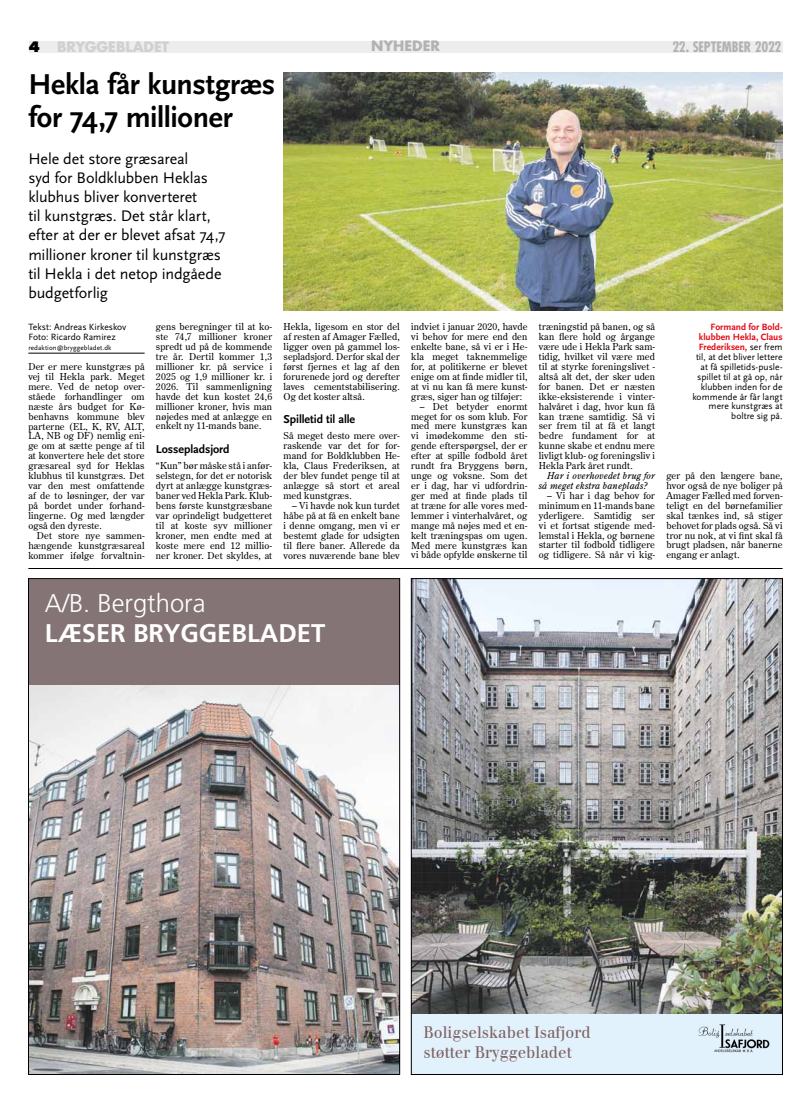
<style>
.page{position:relative;width:811px;height:1120px;background:#fff}
.page>*{position:absolute;margin:0;border:0;box-sizing:border-box;transform-origin:0 0}
.t1{font:700 30px/33px "Scala Sans";letter-spacing:-.015em;color:#000}
.t2{font:700 25.6px "Frutiger";color:#fff}
.t3{font:300 25.6px "Frutiger";color:#fff}
.t4{font:16.3px/19.5px "Walbaum S Si";color:#806263;scale:.95 1}
.t5{font:16px/19.2px "Scala Sans";letter-spacing:-.005em;color:#000}
.t6{font:700 condensed 14px "Futura";letter-spacing:-.01em;color:#b3b2b2}
.t7{font:700 14px "Futura";letter-spacing:-.005em;color:#d0d0d0}
.t8{font:700 14px "Futura";color:#b3b2b2}
.t9{font:700 12px "Scala Sans";letter-spacing:-.01em;color:#000}
.t10{font:9.5px/9.9px "Century Old Style Std";letter-spacing:.01em;color:#000;text-align:justify}
.t11{font:9.5px/9.9px "Scala Sans";color:#000}
.t12{font:italic 9.5px/9.9px "Century Old Style Std";letter-spacing:.01em;color:#000}
.t13{font:7px "Scala Sans";letter-spacing:.015em;color:#000}
.s1{font-weight:800;color:#000}
.s2{font-weight:700;color:#e30a14}
</style>
<div class="page">
<div style="left:29px;top:41px;width:753px;height:11px;background:#ededed"></div>
<hr style="left:28px;top:568px;width:754px;height:1px;background:#000">
<div style="left:28px;top:578px;width:372px;height:496px;background:#857475"></div>
<img style="left:30px;top:686px;width:368px;height:386px">
<div style="left:411px;top:578px;width:371px;height:496px;background:#e2f2fd"></div>
<img style="left:413px;top:580px;width:367px;height:433px">
<img style="left:698px;top:1024px;width:72px;height:29px">
<img style="left:283px;top:72px;width:499px;height:238px">
<hr style="left:28px;top:353px;width:117px;height:1px;background:#000">
<h3 class="t7" style="left:28px;top:38px;width:142px"><span class="s1">4</span> BRYGGEBLADET</h3>
<h3 class="t8" style="left:371px;top:36px;width:23px">NYHEDER</h3>
<h3 class="t6" style="left:672px;top:38px;width:111px">22. SEPTEMBER 2022</h3>
<h1 class="t1" style="left:28px;top:69px;width:248px">Hekla får kunstgræs for 74,7 millioner</h1>
<h3 class="t5" style="left:28px;top:149px;width:199px">Hele det store græsareal<br>syd for Boldklubben Heklas klubhus bliver konverteret<br>til kunstgræs. Det står klart, efter at der er blevet afsat 74,7 millioner kroner til kunstgræs til Hekla i det netop indgåede budgetforlig</h3>
<p class="t11" style="left:28px;top:322px;width:100px">Tekst: Andreas Kirkeskov<br>Foto: Ricardo Ramirez</p>
<p class="t13" style="left:28px;top:344px;width:85px">redaktion@bryggebladet.dk</p>
<p class="t10" style="left:28px;top:361px;width:118px">Der er mere kunstgræs på vej til Hekla park. Meget mere. Ved de netop over&shy;ståede forhandlinger om næste års budget for Kø&shy;benhavns kommune blev parterne (EL, K, RV, ALT, LA, NB og DF) nemlig eni&shy;ge om at sætte penge af til at konvertere hele det store græsareal syd for Heklas klubhus til kunstgræs. Det var den mest omfattende af de to løsninger, der var på bordet under forhand&shy;lingerne. Og med længder også den dyreste.</p>
<p class="t10" style="left:28px;top:530px;width:118px;text-indent:9px">Det store nye sammen&shy;hængende kunstgræsareal kommer ifølge forvaltnin-</p>
<p class="t10" style="left:156px;top:322px;width:118px">gens beregninger til at ko&shy;ste 74,7 millioner kroner spredt ud på de kommende tre år. Dertil kommer 1,3 millioner kr. på service i 2025 og 1,9 millioner kr. i 2026. Til sammenligning havde det kun kostet 24,6 millioner kroner, hvis man nøjedes med at anlægge en enkelt ny 11-mands bane.</p>
<p class="t9" style="left:156px;top:442px;width:75px">Lossepladsjord</p>
<p class="t10" style="left:156px;top:461px;width:118px">“Kun” bør måske stå i anfør&shy;selstegn, for det er notorisk dyrt at anlægge kunstgræs&shy;baner ved Hekla Park. Klub&shy;bens første kunstgræsbane var oprindeligt budgetteret til at koste syv millioner kroner, men endte med at koste mere end 12 millio&shy;ner kroner. Det skyldes, at</p>
<p class="t10" style="left:283px;top:322px;width:118px">Hekla, ligesom en stor del af resten af Amager Fælled, ligger oven på gammel los&shy;sepladsjord. Derfor skal der først fjernes et lag af den forurenede jord og derefter laves cementstabilisering.<br>Og det koster altså.</p>
<p class="t9" style="left:283px;top:413px;width:73px">Spilletid til alle</p>
<p class="t10" style="left:283px;top:431px;width:118px">Så meget desto mere over&shy;raskende var det for for&shy;mand for Boldklubben He&shy;kla, Claus Frederiksen, at der blev fundet penge til at anlægge så stort et areal med kunstgræs.</p>
<p class="t10" style="left:283px;top:500px;width:118px;text-indent:9px">– Vi havde nok kun turdet håbe på at få en enkelt bane i denne omgang, men vi er bestemt glade for udsigten til flere baner. Allerede da vores nuværende bane blev</p>
<p class="t10" style="left:411px;top:322px;width:118px">indviet i januar 2020, havde vi behov for mere end den enkelte bane, så vi er i He&shy;kla meget taknemmelige for, at politikerne er blevet enige om at finde midler til, at vi nu kan få mere kunst&shy;græs, siger han og tilføjer:</p>
<p class="t10" style="left:411px;top:401px;width:118px;text-indent:9px">– Det betyder enormt meget for os som klub. For med mere kunstgræs kan vi imødekomme den sti&shy;gende efterspørgsel, der er efter at spille fodbold året rundt fra Bryggens børn, unge og voksne. Som det er i dag, har vi udfordrin&shy;ger med at finde plads til at træne for alle vores med&shy;lemmer i vinterhalvåret, og mange må nøjes med et en&shy;kelt træningspas om ugen.<br>Med mere kunstgræs kan vi både opfylde ønskerne til</p>
<p class="t10" style="left:539px;top:322px;width:118px">træningstid på banen, og så kan flere hold og årgange være ude i Hekla Park sam&shy;tidig, hvilket vil være med til at styrke foreningslivet - altså alt det, der sker uden for banen. Det er næsten ikke-eksisterende i vinter&shy;halvåret i dag, hvor kun få kan træne samtidig. Så vi ser frem til at få et langt bedre fundament for at kunne skabe et endnu mere livligt klub- og foreningsliv i Hekla Park året rundt.</p>
<p class="t12" style="left:539px;top:470px;width:118px;text-indent:9px">Har i overhovedet brug for så meget ekstra baneplads?</p>
<p class="t10" style="left:539px;top:490px;width:118px;text-indent:9px">– Vi har i dag behov for minimum en 11-mands bane yderligere. Samtidig ser vi et fortsat stigende med&shy;lemstal i Hekla, og børnene starter til fodbold tidligere og tidligere. Så når vi kig-</p>
<p class="t11" style="left:692px;top:322px;width:92px;text-align:right"><span class="s2">Formand for Bold&shy;klubben Hekla, Claus<br>Frederiksen,</span> ser frem til, at det bliver lettere at få spilletids-pusle&shy;spillet til at gå op, når klubben inden for de kommende år får langt mere kunstgræs at boltre sig på.</p>
<p class="t10" style="left:666px;top:470px;width:118px">ger på den længere bane, hvor også de nye boliger på Amager Fælled med forven&shy;teligt en del børnefamilier skal tænkes ind, så stiger behovet for plads også. Så vi tror nu nok, at vi fint skal få brugt pladsen, når banerne engang er anlagt.</p>
<h2 class="t3" style="left:45px;top:588px;width:162px">A/B. Bergthora</h2>
<h2 class="t2" style="left:45px;top:618px;width:282px">LÆSER BRYGGEBLADET</h2>
<h3 class="t4" style="left:423px;top:1022px;width:177px">Boligselskabet Isafjord støtter Bryggebladet</h3>
</div>
